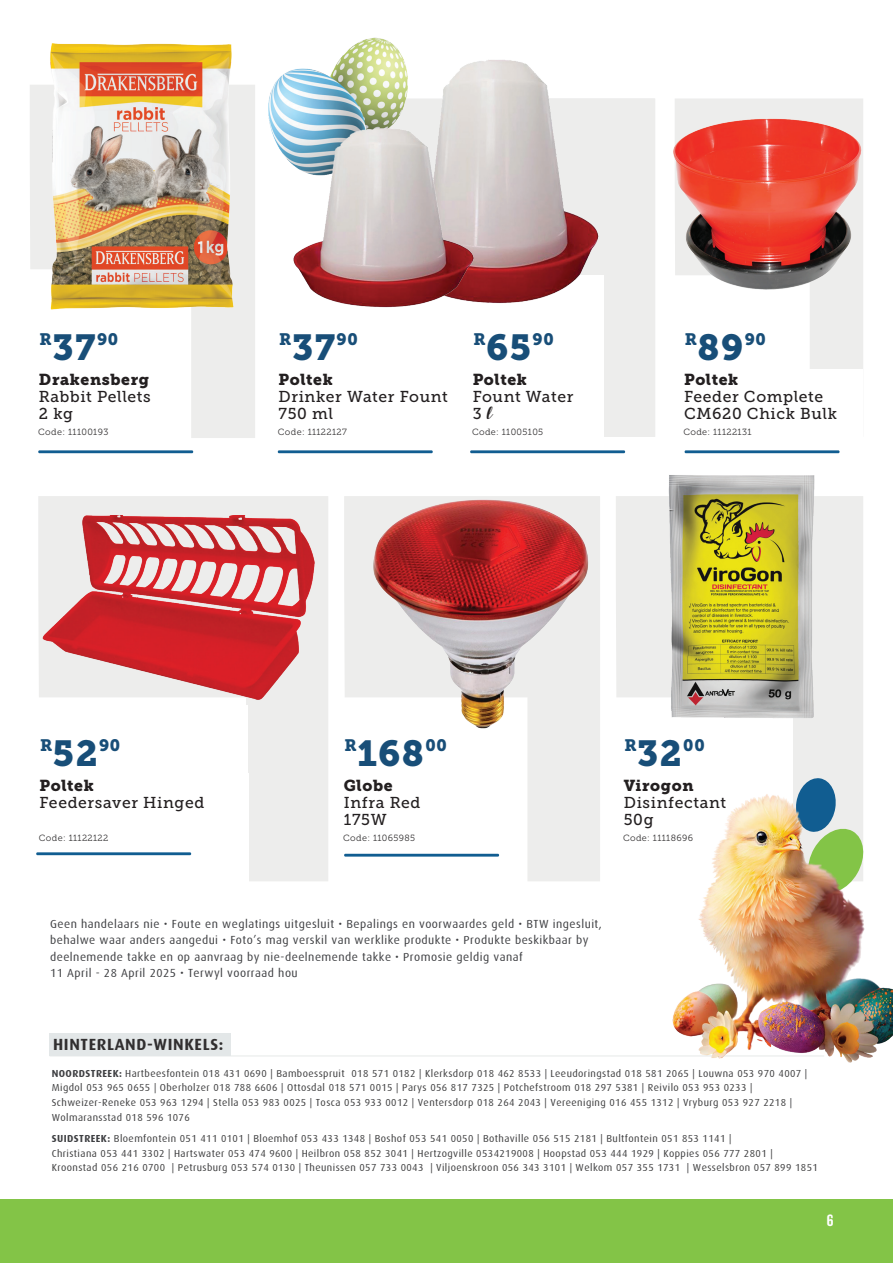
<style>
.page{position:relative;width:893px;height:1263px;background:#fff}
.page>*{position:absolute;margin:0;border:0;box-sizing:border-box;transform-origin:0 0}
.t1{font:16.5px "Museo Slab 900";letter-spacing:.04em;color:#184e78}
.t2{font:700 16.2px "Dax";letter-spacing:.04em;color:#312f30}
.t3{font:15.75px/17.2px "Museo Slab 500";letter-spacing:.04em;color:#231f20}
.t4{font:15.75px "Museo Slab 900";letter-spacing:.04em;color:#231f20}
.t5{font:500 15px "Balboa";color:#fff}
.t6{font:11.7px/16.2px "Dax";letter-spacing:.04em;color:#3e3f42}
.t7{font:10.2px/14.7px "Dax";letter-spacing:.04em;color:#3e3e3f}
.t8{font:9px "Museo Slab 300";letter-spacing:.04em;color:#312f30}
.s1{font-size:36px}
.s2{font-family:"Aldine";font-size:22.5px}
.s3{font-weight:700;color:#3e3f42}
</style>
<div class="page">
<svg style="left:627px;top:496px;width:236px;height:268px;fill:#ededec"></svg>
<svg style="left:344px;top:496px;width:256px;height:385px"></svg>
<div style="left:810px;top:310px;width:53px;height:59px;background:#ededec"></div>
<div style="left:0;top:1199px;width:893px;height:64px;background:#83c447"></div>
<svg style="left:38px;top:496px;width:290px;height:385px;fill:#ededec"></svg>
<div style="left:193px;top:773px;width:55px;height:113px;background:#fff"></div>
<img style="left:355px;top:496px;width:272px;height:263px">
<hr style="left:38px;top:450px;width:155px;height:3px;background:#115d91">
<div style="left:604px;top:98px;width:51px;height:339px;background:#ededec"></div>
<hr style="left:470px;top:450px;width:155px;height:3px;background:#115d91">
<hr style="left:685px;top:450px;width:154px;height:3px;background:#115d91">
<img style="left:663px;top:475px;width:155px;height:245px">
<div style="left:191px;top:342px;width:64px;height:96px;background:#ededec"></div>
<img style="left:30px;top:43px;width:225px;height:299px">
<hr style="left:278px;top:450px;width:155px;height:3px;background:#115d91">
<hr style="left:50px;top:1055px;width:774px;height:2px;background:#eef0ef">
<div style="left:50px;top:1033px;width:181px;height:23px;background:#e3e7e8"></div>
<img style="left:411px;top:60px;width:200px;height:259px">
<div style="left:38px;top:706px;width:210px;height:75px;background:#fff"></div>
<img style="left:38px;top:516px;width:280px;height:188px">
<hr style="left:36px;top:852px;width:155px;height:3px;background:#115d91">
<hr style="left:344px;top:854px;width:155px;height:3px;background:#115d91">
<img style="left:673px;top:99px;width:190px;height:211px">
<img style="left:268px;top:37px;width:143px;height:117px">
<img style="left:283px;top:117px;width:202px;height:195px">
<img style="left:672px;top:764px;width:221px;height:299px">
<h1 class="t1" style="left:40px;top:330px;width:80px">R<span class="s1">37</span>90</h1>
<h3 class="t4" style="left:39px;top:370px;width:112px">Drakensberg</h3>
<h3 class="t3" style="left:39px;top:388px;width:113px">Rabbit Pellets<br>2 kg</h3>
<p class="t8" style="left:38px;top:427px;width:72px">Code: 11100193</p>
<h1 class="t1" style="left:279px;top:330px;width:80px">R<span class="s1">37</span>90</h1>
<h3 class="t4" style="left:278px;top:370px;width:56px">Poltek</h3>
<h3 class="t3" style="left:278px;top:388px;width:171px">Drinker Water Fount<br>750 ml</h3>
<p class="t8" style="left:278px;top:427px;width:71px">Code: 11122127</p>
<h1 class="t1" style="left:473px;top:330px;width:82px">R<span class="s1">65</span>90</h1>
<h3 class="t4" style="left:473px;top:370px;width:56px">Poltek</h3>
<h3 class="t3" style="left:473px;top:388px;width:102px">Fount Water<br>3 <span class="s2">l</span></h3>
<p class="t8" style="left:472px;top:427px;width:73px">Code: 11005105</p>
<h1 class="t1" style="left:685px;top:330px;width:83px">R<span class="s1">89</span>90</h1>
<h3 class="t4" style="left:684px;top:370px;width:56px">Poltek</h3>
<h3 class="t3" style="left:684px;top:388px;width:154px">Feeder Complete<br>CM620 Chick Bulk</h3>
<p class="t8" style="left:683px;top:427px;width:70px">Code: 11122131</p>
<h1 class="t1" style="left:40px;top:735px;width:82px">R<span class="s1">52</span>90</h1>
<h3 class="t4" style="left:40px;top:776px;width:56px">Poltek</h3>
<h3 class="t3" style="left:40px;top:794px;width:166px">Feedersaver Hinged</h3>
<p class="t8" style="left:39px;top:833px;width:71px">Code: 11122122</p>
<h1 class="t1" style="left:344px;top:735px;width:104px">R<span class="s1">168</span>00</h1>
<h3 class="t4" style="left:344px;top:776px;width:50px">Globe</h3>
<h3 class="t3" style="left:344px;top:794px;width:78px">Infra Red<br>175W</h3>
<p class="t8" style="left:343px;top:833px;width:74px">Code: 11065985</p>
<h1 class="t1" style="left:624px;top:735px;width:82px">R<span class="s1">32</span>00</h1>
<h3 class="t4" style="left:624px;top:776px;width:71px">Virogon</h3>
<h3 class="t3" style="left:624px;top:794px;width:104px">Disinfectant<br>50g</h3>
<p class="t8" style="left:623px;top:833px;width:71px">Code: 11118696</p>
<p class="t6" style="left:50px;top:916px;width:553px">Geen handelaars nie • Foute en weglatings uitgesluit • Bepalings en voorwaardes geld • BTW ingesluit, behalwe waar anders aangedui • Foto’s mag verskil van werklike produkte • Produkte beskikbaar by deelnemende takke en op aanvraag by nie-deelnemende takke • Promosie geldig vanaf<br>11 April - 28 April 2025 • Terwyl voorraad hou</p>
<h2 class="t2" style="left:53px;top:1035px;width:172px">HINTERLAND-WINKELS:</h2>
<p class="t7" style="left:52px;top:1066px;width:757px"><span class="s3">NOORDSTREEK:</span> Hartbeesfontein 018 431 0690 | Bamboesspruit 018 571 0182 | Klerksdorp 018 462 8533 | Leeudoringstad 018 581 2065 | Louwna 053 970 4007 | Migdol 053 965 0655 | Oberholzer 018 788 6606 | Ottosdal 018 571 0015 | Parys 056 817 7325 | Potchefstroom 018 297 5381 | Reivilo 053 953 0233 | Schweizer-Reneke 053 963 1294 | Stella 053 983 0025 | Tosca 053 933 0012 | Ventersdorp 018 264 2043 | Vereeniging 016 455 1312 | Vryburg 053 927 2218 | Wolmaransstad 018 596 1076</p>
<p class="t7" style="left:52px;top:1131px;width:768px"><span class="s3">SUIDSTREEK:</span> Bloemfontein 051 411 0101 | Bloemhof 053 433 1348 | Boshof 053 541 0050 | Bothaville 056 515 2181 | Bultfontein 051 853 1141 |<br>Christiana 053 441 3302 | Hartswater 053 474 9600 | Heilbron 058 852 3041 | Hertzogville 0534219008 | Hoopstad 053 444 1929 | Koppies 056 777 2801 |<br>Kroonstad 056 216 0700 | Petrusburg 053 574 0130 | Theunissen 057 733 0043 | Viljoenskroon 056 343 3101 | Welkom 057 355 1731 | Wesselsbron 057 899 1851</p>
<h3 class="t5" style="left:827px;top:1212px;width:8px">6</h3>
</div>
